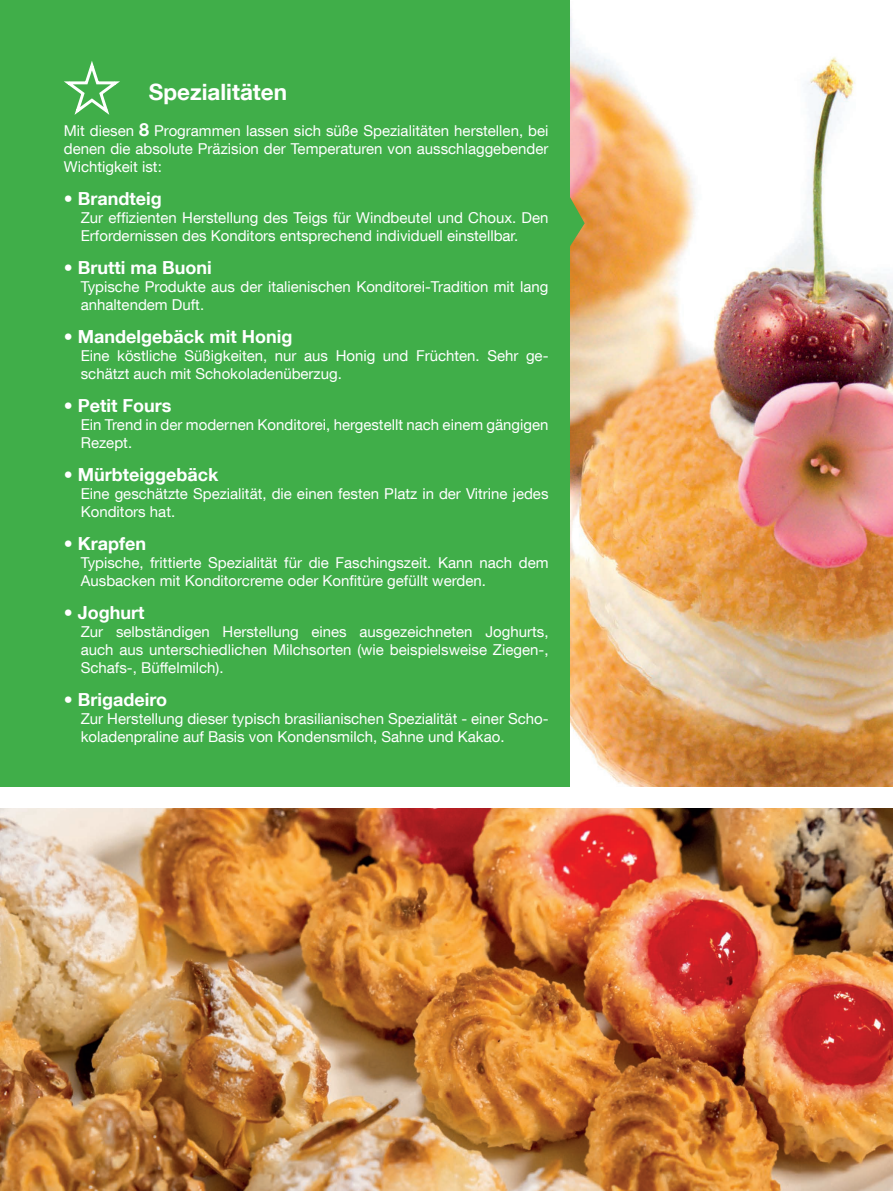
<style>
.page{position:relative;width:893px;height:1191px;background:#fff}
.page>*{position:absolute;margin:0;border:0;box-sizing:border-box;transform-origin:0 0}
.t1{font:700 22.5px "Helvetica Neue LT Com";color:#fff}
.t2{font:700 18px "Helvetica Neue LT Com";color:#fff}
.t3{font:15px/18px "Helvetica Neue LT Com";color:#fff}
.s1{font-weight:700;font-size:18px}
.s2{font-weight:400}
</style>
<div class="page">
<img style="left:570px;top:16px;width:323px;height:771px">
<svg style="left:570px;top:197px;width:15px;height:50px"></svg>
<div style="left:0;top:0;width:570px;height:787px;background:#40ae49"></div>
<img style="left:0;top:808px;width:893px;height:383px">
<svg style="left:64px;top:62px;width:56px;height:53px"></svg>
<h1 class="t1" style="left:149px;top:78px;width:140px">Spezialitäten</h1>
<p class="t3" style="left:64px;top:121px;width:486px;text-align:justify">Mit diesen <span class="s1">8</span> Programmen lassen sich süße Spezialitäten herstellen, bei denen die absolute Präzision der Temperaturen von ausschlaggebender Wichtigkeit ist:</p>
<p class="t2" style="left:64px;top:187px;width:99px"><span class="s2">•</span> Brandteig</p>
<p class="t3" style="left:81px;top:208px;width:469px">Zur effizienten Herstellung des Teigs für Windbeutel und Choux. Den<br>Erfordernissen des Konditors entsprechend individuell einstellbar.</p>
<p class="t2" style="left:64px;top:256px;width:149px"><span class="s2">•</span> Brutti ma Buoni</p>
<p class="t3" style="left:81px;top:277px;width:469px">Typische Produkte aus der italienischen Konditorei-Tradition mit lang anhaltendem Duft.</p>
<p class="t2" style="left:64px;top:325px;width:230px"><span class="s2">•</span> Mandelgebäck mit Honig</p>
<p class="t3" style="left:81px;top:346px;width:469px">Eine köstliche Süßigkeiten, nur aus Honig und Früchten. Sehr ge&shy;schätzt auch mit Schokoladenüberzug.</p>
<p class="t2" style="left:64px;top:394px;width:109px"><span class="s2">•</span> Petit Fours</p>
<p class="t3" style="left:81px;top:415px;width:469px">Ein Trend in der modernen Konditorei, hergestellt nach einem gängigen<br>Rezept.</p>
<p class="t2" style="left:64px;top:463px;width:156px"><span class="s2">•</span> Mürbteiggebäck</p>
<p class="t3" style="left:81px;top:484px;width:469px">Eine geschätzte Spezialität, die einen festen Platz in der Vitrine jedes<br>Konditors hat.</p>
<p class="t2" style="left:64px;top:532px;width:84px"><span class="s2">•</span> Krapfen</p>
<p class="t3" style="left:81px;top:553px;width:469px">Typische, frittierte Spezialität für die Faschingszeit. Kann nach dem<br>Ausbacken mit Konditorcreme oder Konfitüre gefüllt werden.</p>
<p class="t2" style="left:64px;top:601px;width:82px"><span class="s2">•</span> Joghurt</p>
<p class="t3" style="left:81px;top:622px;width:469px;text-align:justify">Zur selbständigen Herstellung eines ausgezeichneten Joghurts, auch aus unterschiedlichen Milchsorten (wie beispielsweise Ziegen-, Schafs-, Büffelmilch).</p>
<p class="t2" style="left:64px;top:688px;width:105px"><span class="s2">•</span> Brigadeiro</p>
<p class="t3" style="left:81px;top:709px;width:469px">Zur Herstellung dieser typisch brasilianischen Spezialität - einer Scho&shy;koladenpraline auf Basis von Kondensmilch, Sahne und Kakao.</p>
</div>
